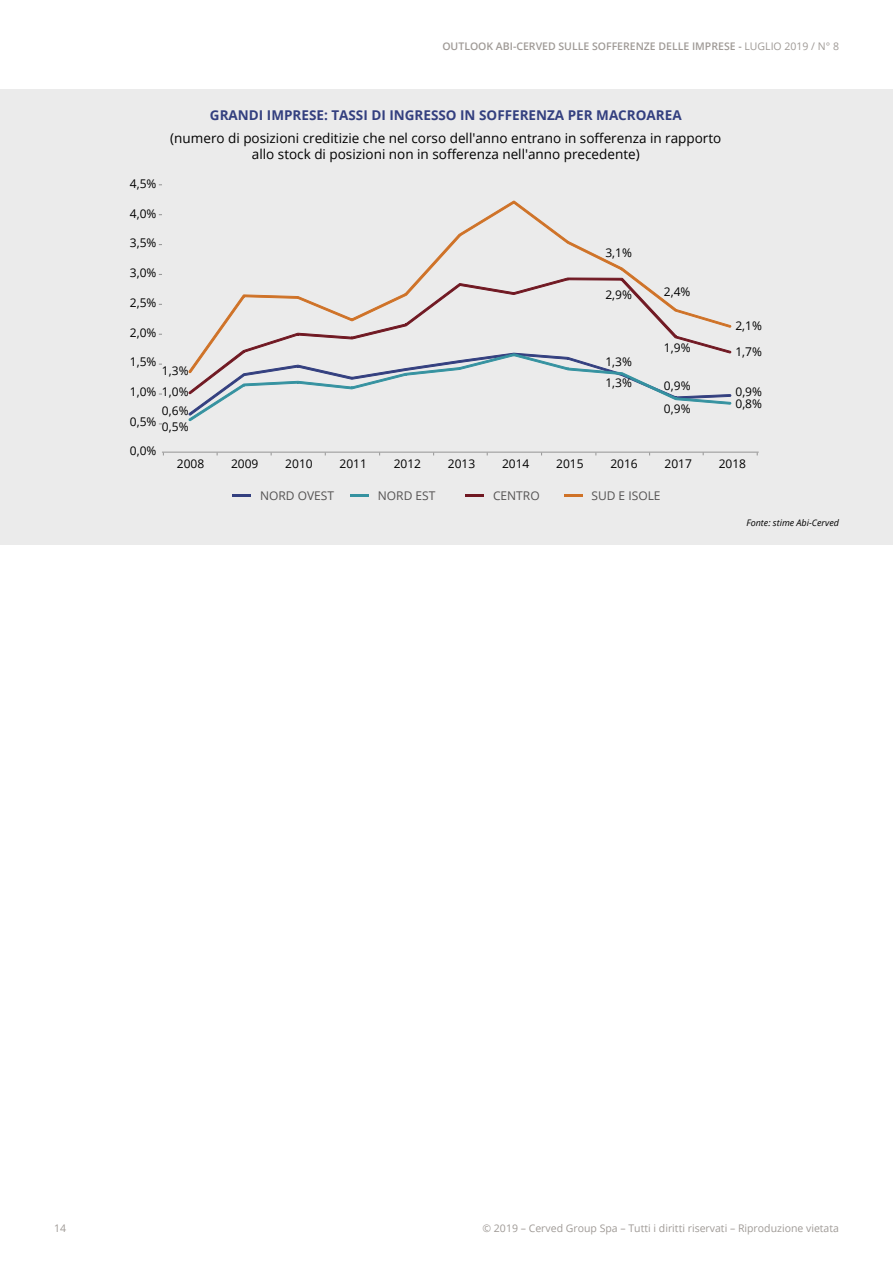
<style>
.page{position:relative;width:893px;height:1263px;background:#fff}
.page>*{position:absolute;margin:0;border:0;box-sizing:border-box;transform-origin:0 0}
.t1{font:13.5px/16.2px "Open Sans";color:#000;text-align:center}
.t2{font:700 13.5px "Open Sans";color:#333f7f}
.t3{font:12px "Open Sans";color:#000}
.t4{font:12px "Open Sans";color:#545252}
.t5{font:10.5px "Open Sans";color:#9f9a96}
.t6{font:600 10.5px "Open Sans";color:#9f9a96}
.t7{font:italic 9px "Open Sans";color:#000}
.s1{font-weight:400}
</style>
<div class="page">
<div style="left:0;top:89px;width:893px;height:455px;background:#ebebeb"></div>
<svg style="left:188px;top:352px;width:544px;height:70px"></svg>
<svg style="left:188px;top:373px;width:543px;height:21px"></svg>
<svg style="left:188px;top:201px;width:543px;height:172px"></svg>
<hr style="left:162px;top:452px;width:597px;height:1px;background:#999">
<svg style="left:232px;top:495px;width:19px;height:2px"></svg>
<svg style="left:350px;top:495px;width:19px;height:2px"></svg>
<svg style="left:465px;top:495px;width:19px;height:2px"></svg>
<svg style="left:564px;top:495px;width:19px;height:2px"></svg>
<p class="t6" style="left:442px;top:39px;width:398px">OUTLOOK ABI-CERVED SULLE SOFFERENZE DELLE IMPRESE - <span class="s1">LUGLIO 2019 / N° 8</span></p>
<p class="t3" style="left:130px;top:175px;width:28px">4,5%</p>
<p class="t3" style="left:130px;top:205px;width:28px">4,0%</p>
<p class="t3" style="left:130px;top:235px;width:28px">3,5%</p>
<p class="t3" style="left:130px;top:265px;width:28px">3,0%</p>
<p class="t3" style="left:130px;top:294px;width:28px">2,5%</p>
<p class="t3" style="left:130px;top:324px;width:28px">2,0%</p>
<p class="t2" style="left:210px;top:106px;width:473px">GRANDI IMPRESE: TASSI DI INGRESSO IN SOFFERENZA PER MACROAREA</p>
<p class="t1" style="left:170px;top:130px;width:553px">(numero di posizioni creditizie che nel corso dell'anno entrano in sofferenza in rapporto allo stock di posizioni non in sofferenza nell'anno precedente)</p>
<p class="t3" style="left:605px;top:244px;width:28px">3,1%</p>
<p class="t3" style="left:605px;top:286px;width:28px">2,9%</p>
<p class="t3" style="left:664px;top:284px;width:28px">2,4%</p>
<p class="t3" style="left:735px;top:318px;width:28px">2,1%</p>
<p class="t3" style="left:130px;top:354px;width:28px">1,5%</p>
<p class="t3" style="left:162px;top:362px;width:28px">1,3%</p>
<p class="t3" style="left:130px;top:383px;width:28px">1,0%</p>
<p class="t3" style="left:162px;top:383px;width:28px">1,0%</p>
<p class="t3" style="left:162px;top:402px;width:28px">0,6%</p>
<p class="t3" style="left:130px;top:413px;width:28px">0,5%</p>
<p class="t3" style="left:162px;top:418px;width:28px">0,5%</p>
<p class="t3" style="left:605px;top:353px;width:28px">1,3%</p>
<p class="t3" style="left:605px;top:374px;width:28px">1,3%</p>
<p class="t3" style="left:664px;top:339px;width:28px">1,9%</p>
<p class="t3" style="left:735px;top:344px;width:28px">1,7%</p>
<p class="t3" style="left:664px;top:378px;width:28px">0,9%</p>
<p class="t3" style="left:664px;top:401px;width:28px">0,9%</p>
<p class="t3" style="left:735px;top:383px;width:28px">0,9%</p>
<p class="t3" style="left:735px;top:395px;width:28px">0,8%</p>
<p class="t3" style="left:130px;top:443px;width:28px">0,0%</p>
<p class="t3" style="left:177px;top:455px;width:29px">2008</p>
<p class="t3" style="left:231px;top:455px;width:29px">2009</p>
<p class="t3" style="left:285px;top:455px;width:29px">2010</p>
<p class="t3" style="left:339px;top:455px;width:29px">2011</p>
<p class="t3" style="left:394px;top:455px;width:29px">2012</p>
<p class="t3" style="left:448px;top:455px;width:29px">2013</p>
<p class="t3" style="left:502px;top:455px;width:29px">2014</p>
<p class="t3" style="left:556px;top:455px;width:29px">2015</p>
<p class="t3" style="left:610px;top:455px;width:29px">2016</p>
<p class="t3" style="left:665px;top:455px;width:29px">2017</p>
<p class="t3" style="left:719px;top:455px;width:29px">2018</p>
<p class="t4" style="left:260px;top:487px;width:76px">NORD OVEST</p>
<p class="t4" style="left:378px;top:487px;width:59px">NORD EST</p>
<p class="t4" style="left:493px;top:487px;width:48px">CENTRO</p>
<p class="t4" style="left:591px;top:487px;width:71px">SUD E ISOLE</p>
<p class="t7" style="left:746px;top:517px;width:94px">Fonte: stime Abi-Cerved</p>
<p class="t5" style="left:54px;top:1221px;width:14px">14</p>
<p class="t5" style="left:482px;top:1221px;width:358px">© 2019 – Cerved Group Spa – Tutti i diritti riservati – Riproduzione vietata</p>
</div>
